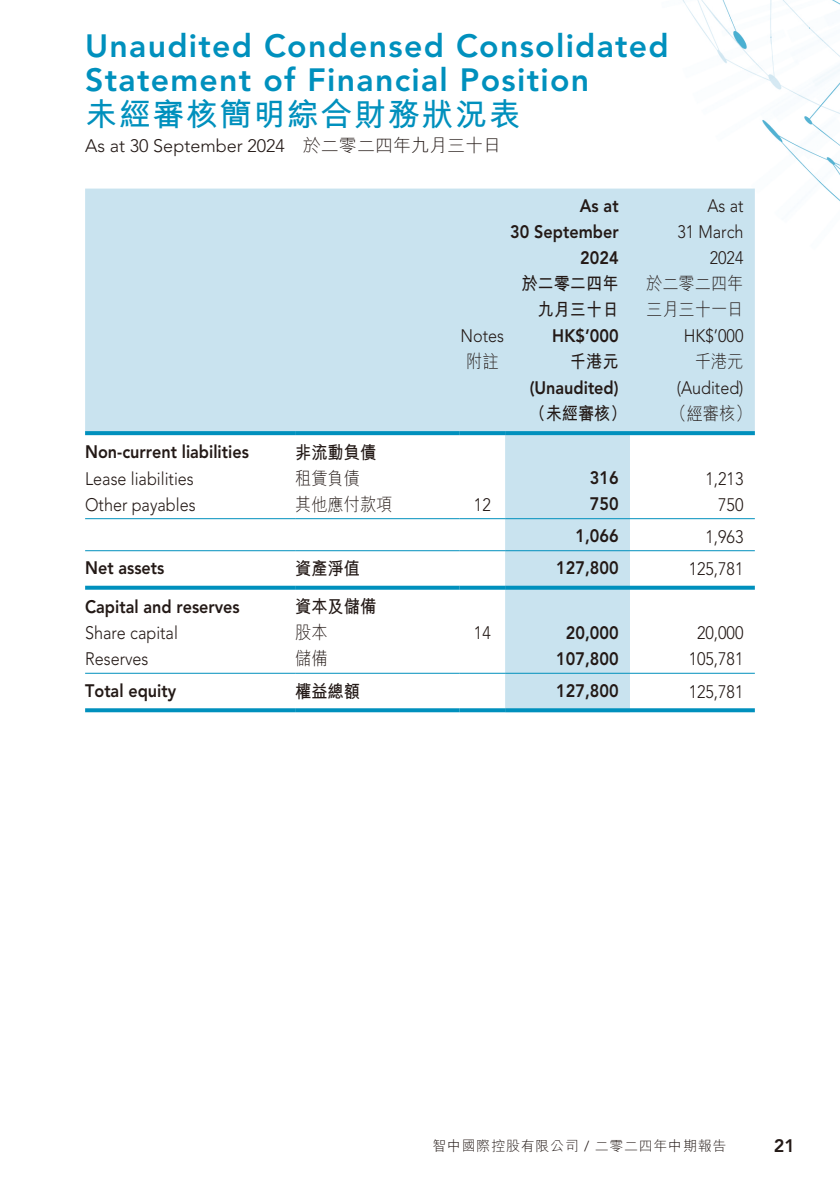
<style>
.page{position:relative;width:840px;height:1191px;background:#fff}
.page>*{position:absolute;margin:0;border:0;box-sizing:border-box;transform-origin:0 0}
.t1{font:800 32px/34px "Avenir LT Std";letter-spacing:.04em;color:#0090bd}
.t2{font:700 32px "M Hei HK";letter-spacing:.05em;color:#0090bd}
.t3{font:800 18px/26px "Avenir LT Std";color:#231916;text-align:right;scale:.9 1}
.t4{font:300 18px/26px "Avenir LT Std";color:#231916;text-align:right;scale:.9 1}
.t5{font:700 18px/26px "M Hei HK";color:#231916;text-align:right;scale:.9 1}
.t6{font:300 18px/26px "M Hei HK";color:#231916;scale:.9 1}
.t7{font:300 18px "Avenir LT Std";color:#231916}
.t8{font:800 18px "Avenir LT Std";color:#231916}
.t9{font:300 14px "M Hei HK";letter-spacing:.05em;color:#231916}
.s1{font-family:"M Hei HK"}
.s2{font-family:"Avenir LT Std"}
</style>
<div class="page">
<svg style="left:85px;top:189px;width:669px;height:519px;fill:#c9e3ef"></svg>
<svg style="left:85px;top:431px;width:210px;height:4px"></svg>
<svg style="left:295px;top:431px;width:164px;height:4px"></svg>
<svg style="left:459px;top:431px;width:46px;height:4px"></svg>
<svg style="left:505px;top:431px;width:124px;height:4px"></svg>
<svg style="left:629px;top:431px;width:125px;height:4px"></svg>
<hr style="left:85px;top:518px;width:210px;height:1px;background:#0090bd">
<hr style="left:295px;top:518px;width:164px;height:1px;background:#0090bd">
<hr style="left:459px;top:518px;width:46px;height:1px;background:#0090bd">
<hr style="left:505px;top:518px;width:124px;height:1px;background:#0090bd">
<hr style="left:629px;top:518px;width:125px;height:1px;background:#0090bd">
<hr style="left:85px;top:550px;width:210px;height:1px;background:#0090bd">
<hr style="left:295px;top:550px;width:164px;height:1px;background:#0090bd">
<hr style="left:459px;top:550px;width:46px;height:1px;background:#0090bd">
<hr style="left:505px;top:550px;width:124px;height:1px;background:#0090bd">
<hr style="left:629px;top:550px;width:125px;height:1px;background:#0090bd">
<svg style="left:85px;top:586px;width:210px;height:4px"></svg>
<svg style="left:295px;top:586px;width:164px;height:4px"></svg>
<svg style="left:459px;top:586px;width:46px;height:4px"></svg>
<svg style="left:505px;top:586px;width:124px;height:4px"></svg>
<svg style="left:629px;top:586px;width:125px;height:4px"></svg>
<hr style="left:85px;top:673px;width:210px;height:1px;background:#0090bd">
<hr style="left:295px;top:673px;width:164px;height:1px;background:#0090bd">
<hr style="left:459px;top:673px;width:46px;height:1px;background:#0090bd">
<hr style="left:505px;top:673px;width:124px;height:1px;background:#0090bd">
<hr style="left:629px;top:673px;width:125px;height:1px;background:#0090bd">
<svg style="left:85px;top:708px;width:210px;height:4px"></svg>
<svg style="left:295px;top:708px;width:164px;height:4px"></svg>
<svg style="left:459px;top:708px;width:46px;height:4px"></svg>
<svg style="left:505px;top:708px;width:124px;height:4px"></svg>
<svg style="left:629px;top:708px;width:125px;height:4px"></svg>
<h1 class="t1" style="left:85px;top:29px;width:585px">Unaudited Condensed Consolidated<br>Statement of Financial Position</h1>
<h1 class="t2" style="left:85px;top:91px;width:437px">未經審核簡明綜合財務狀況表</h1>
<p class="t7" style="left:85px;top:135px;width:417px">As at 30 September 2024 <span class="s1">於二零二四年九月三十日</span></p>
<p class="t3" style="left:510px;top:192px;width:122px">As at<br>30 September<br>2024</p>
<p class="t4" style="left:677px;top:193px;width:75px">As at<br>31 March<br>2024</p>
<p class="t5" style="left:521px;top:269px;width:110px">於二零二四年九月三十日</p>
<p class="t6" style="left:645px;top:270px;width:110px">於二零二四年三月三十一日</p>
<p class="t4" style="left:460px;top:323px;width:50px">Notes</p>
<p class="t3" style="left:552px;top:322px;width:75px">HK$’000</p>
<p class="t4" style="left:683px;top:323px;width:68px">HK$’000</p>
<p class="t6" style="left:466px;top:348px;width:37px">附註</p>
<p class="t5" style="left:569px;top:347px;width:55px">千港元</p>
<p class="t6" style="left:694px;top:348px;width:55px">千港元</p>
<p class="t3" style="left:529px;top:375px;width:100px">(Unaudited)</p>
<p class="t4" style="left:676px;top:375px;width:76px">(Audited)</p>
<p class="t5" style="left:529px;top:399px;width:110px">（未經審核）</p>
<p class="t6" style="left:670px;top:400px;width:91px">（經審核）</p>
<p class="t3" style="left:85px;top:439px;width:183px">Non-current liabilities</p>
<p class="t5" style="left:295px;top:438px;width:92px">非流動負債</p>
<p class="t4" style="left:85px;top:466px;width:122px">Lease liabilities</p>
<p class="t6" style="left:295px;top:465px;width:73px">租賃負債</p>
<p class="t3" style="left:589px;top:465px;width:33px">316</p>
<p class="t4" style="left:705px;top:466px;width:44px">1,213</p>
<p class="t4" style="left:85px;top:492px;width:124px">Other payables</p>
<p class="t6" style="left:295px;top:491px;width:110px">其他應付款項</p>
<p class="t4" style="left:473px;top:492px;width:20px">12</p>
<p class="t3" style="left:589px;top:491px;width:33px">750</p>
<p class="t4" style="left:717px;top:492px;width:30px">750</p>
<p class="t3" style="left:575px;top:523px;width:49px">1,066</p>
<p class="t4" style="left:705px;top:524px;width:44px">1,963</p>
<p class="t3" style="left:85px;top:555px;width:89px">Net assets</p>
<p class="t5" style="left:295px;top:554px;width:74px">資產淨值</p>
<p class="t3" style="left:556px;top:555px;width:71px">127,800</p>
<p class="t4" style="left:688px;top:556px;width:62px">125,781</p>
<p class="t3" style="left:85px;top:593px;width:173px">Capital and reserves</p>
<p class="t5" style="left:295px;top:592px;width:91px">資本及儲備</p>
<p class="t4" style="left:85px;top:620px;width:105px">Share capital</p>
<p class="t6" style="left:295px;top:619px;width:37px">股本</p>
<p class="t4" style="left:473px;top:620px;width:20px">14</p>
<p class="t3" style="left:565px;top:619px;width:60px">20,000</p>
<p class="t4" style="left:696px;top:620px;width:53px">20,000</p>
<p class="t4" style="left:85px;top:646px;width:72px">Reserves</p>
<p class="t6" style="left:295px;top:645px;width:37px">儲備</p>
<p class="t3" style="left:556px;top:645px;width:71px">107,800</p>
<p class="t4" style="left:688px;top:646px;width:62px">105,781</p>
<p class="t3" style="left:85px;top:677px;width:103px">Total equity</p>
<p class="t5" style="left:295px;top:676px;width:74px">權益總額</p>
<p class="t3" style="left:556px;top:677px;width:71px">127,800</p>
<p class="t4" style="left:688px;top:678px;width:62px">125,781</p>
<p class="t9" style="left:432px;top:1138px;width:295px">智中國際控股有限公司 <span class="s2">/</span> 二零二四年中期報告</p>
<p class="t8" style="left:773px;top:1135px;width:23px">21</p>
</div>
